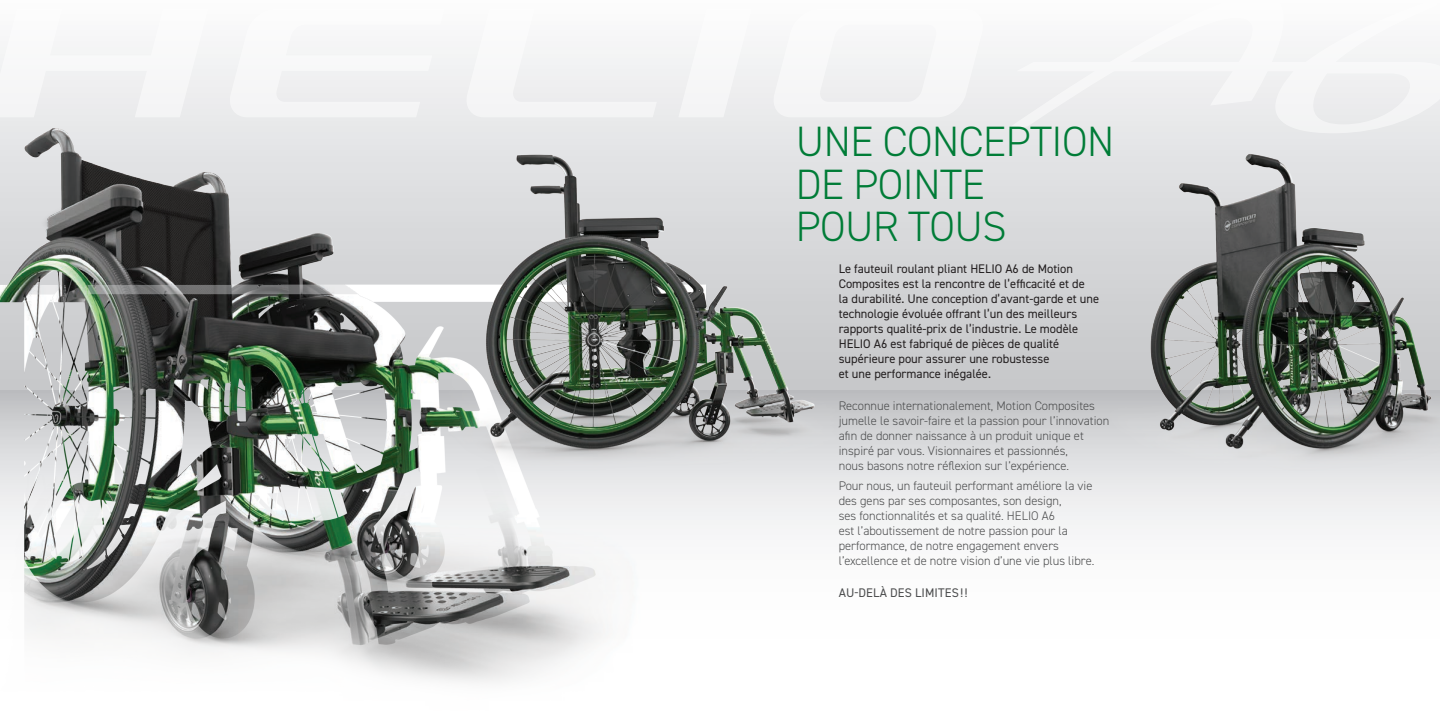
<style>
.page{position:relative;width:1440px;height:720px;background:#fff}
.page>*{position:absolute;margin:0;border:0;box-sizing:border-box;transform-origin:0 0}
._2__Intro-Titre{font:300 42.5px/42.5px "DIN2014";letter-spacing:-.01em;color:#007c37}
._2__Intro-Texte_courant{font:300 12.5px/15px "DIN2014";color:#4b4c4d}
._2__Intro-Chapeau{font:12.5px/15px "DIN2014";color:#231f20}
._2__Fier{font:12.5px "DIN2014";letter-spacing:.01em;color:#4b4c4d}
</style>
<div class="page">
<div style="left:0;top:390px;width:1440px;height:330px;background:linear-gradient(to bottom,#d2d3d5,#fff)"></div>
<div style="left:0;top:0;width:1440px;height:390px;background:linear-gradient(to bottom,#fafafb,#c4c5c7)"></div>
<div style="left:771px;top:9px;width:214px;height:108px;background:#f5f5f6"></div>
<svg style="left:227px;top:9px;width:217px;height:49px"></svg>
<svg style="left:464px;top:9px;width:193px;height:49px"></svg>
<svg style="left:0;top:9px;width:208px;height:49px"></svg>
<svg style="left:678px;top:9px;width:74px;height:108px"></svg>
<svg style="left:1016px;top:0;width:424px;height:133px;fill:#f4f5f5"></svg>
<svg style="left:1008px;top:0;width:306px;height:129px"></svg>
<img style="left:0;top:58px;width:705px;height:662px">
<img style="left:1057px;top:146px;width:383px;height:333px">
<img style="left:398px;top:117px;width:481px;height:419px">
<p class="_2__Intro-Titre" style="left:796px;top:120px;width:320px">UNE CONCEPTION<br>DE POINTE<br>POUR TOUS</p>
<p class="_2__Intro-Chapeau" style="left:839px;top:261px;width:262px">Le fauteuil roulant pliant HELIO A6 de Motion Composites est la rencontre de l’efficacité et de<br>la durabilité. Une conception d’avant-garde et une technologie évoluée offrant l’un des meilleurs rapports qualité-prix de l’industrie. Le modèle HELIO A6 est fabriqué de pièces de qualité supérieure pour assurer une robustesse<br>et une performance inégalée.</p>
<p class="_2__Intro-Texte_courant" style="left:839px;top:398px;width:272px">Reconnue internationalement, Motion Composites jumelle le savoir-faire et la passion pour l’innovation afin de donner naissance à un produit unique et inspiré par vous. Visionnaires et passionnés,<br>nous basons notre réflexion sur l’expérience.</p>
<p class="_2__Intro-Texte_courant" style="left:839px;top:479px;width:257px">Pour nous, un fauteuil performant améliore la vie des gens par ses composantes, son design,<br>ses fonctionnalités et sa qualité. HELIO A6<br>est l’aboutissement de notre passion pour la performance, de notre engagement envers l’excellence et de notre vision d’une vie plus libre.</p>
<p class="_2__Fier" style="left:839px;top:585px;width:130px">AU-DELÀ DES LIMITES! !</p>
</div>
